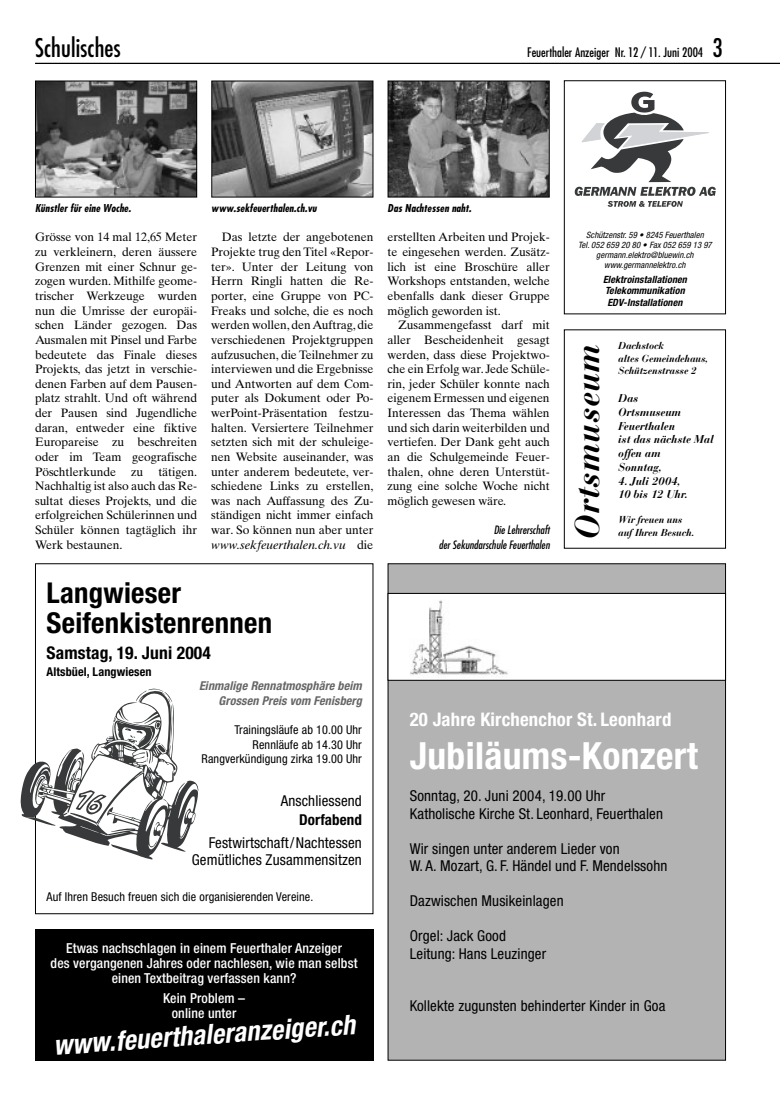
<style>
.page{position:relative;width:780px;height:1099px;background:#fff}
.page>*{position:absolute;margin:0;border:0;box-sizing:border-box;transform-origin:0 0}
.t1{font:700 condensed 37.5px "Helvetica Neue";letter-spacing:.01em;color:#fff}
.t2{font:italic 500 33.75px "Bodoni Bauer BQ";color:#000}
.t3{font:700 condensed 28.75px/30px "Helvetica Neue";letter-spacing:.01em;color:#000}
.t4{font:italic 700 condensed 27.5px "Helvetica Neue";color:#fff;scale:.96 1}
.t5{font:condensed 25px "Futura";letter-spacing:.01em;color:#000}
.t6{font:700 condensed 18.75px "Helvetica Neue";letter-spacing:.01em;color:#fff}
.t7{font:700 condensed 17.5px "Helvetica Neue";letter-spacing:.01em;color:#000}
.t8{font:condensed 15px/17.5px "Helvetica Neue";letter-spacing:.01em;color:#000}
.t9{font:700 condensed 15px "Helvetica Neue";letter-spacing:.01em;color:#000}
.t10{font:500 condensed 13.75px/15px "Helvetica Neue";letter-spacing:.01em;color:#fff;text-align:center}
.t11{font:condensed 12.75px "Futura";color:#000}
.t12{font:12.25px/14.6px "Times Ten";letter-spacing:-.005em;color:#000;text-align:justify}
.t13{font:condensed 12.25px/14.6px "Helvetica Neue";letter-spacing:.01em;color:#000;text-align:right}
.t14{font:italic 700 condensed 12.25px/14.6px "Helvetica Neue";letter-spacing:.01em;color:#666;text-align:right}
.t15{font:700 condensed 12.25px "Helvetica Neue";letter-spacing:.01em;color:#000}
.t16{font:italic 500 11.25px/13.8px "Bodoni Bauer BQ";letter-spacing:.01em;color:#000}
.t17{font:italic condensed 11.25px/14.6px "Futura";color:#000;text-align:right}
.t18{font:italic 700 condensed 10.62px "Futura";letter-spacing:.01em;color:#000}
.t19{font:italic 500 10px/12.5px "Bodoni Bauer BQ";letter-spacing:.01em;color:#000}
.t20{font:italic 700 condensed 10px/11.2px "Helvetica Neue";letter-spacing:.01em;color:#000}
.t21{font:italic condensed 8.75px/10px "Helvetica Neue";letter-spacing:.01em;color:#000;text-align:center}
.s1{font-size:25px}
.s2{font-style:italic}
</style>
<div class="page">
<hr style="left:35px;top:63px;width:744px;height:1px;background:#000">
<img style="left:37px;top:83px;width:158px;height:112px">
<div style="left:35px;top:81px;width:162px;height:116px;border:1px solid #000"></div>
<img style="left:213px;top:83px;width:158px;height:112px">
<div style="left:211px;top:81px;width:162px;height:116px;border:1px solid #000"></div>
<img style="left:390px;top:83px;width:158px;height:112px">
<div style="left:388px;top:81px;width:162px;height:116px;border:1px solid #000"></div>
<div style="left:35px;top:563px;width:338px;height:351px;border:1px solid #000"></div>
<svg style="left:21px;top:689px;width:177px;height:170px"></svg>
<div style="left:388px;top:564px;width:337px;height:496px;background:#b3b3b3"></div>
<div style="left:388px;top:594px;width:337px;height:86px;background:#fff"></div>
<div style="left:388px;top:593px;width:338px;height:88px;border:1px solid #000"></div>
<img style="left:410px;top:600px;width:98px;height:75px">
<div style="left:35px;top:929px;width:338px;height:131px;background:#000"></div>
<div style="left:564px;top:329px;width:162px;height:220px;border:1px solid #000"></div>
<svg style="left:575px;top:92px;width:141px;height:115px"></svg>
<div style="left:564px;top:80px;width:162px;height:234px;border:1px solid #000"></div>
<h3 class="t5" style="left:35px;top:37px;width:87px">Schulisches</h3>
<p class="t11" style="left:527px;top:47px;width:197px">Feuerthaler Anzeiger Nr. 12 / 11. Juni 2004 <span class="s1">3</span></p>
<p class="t18" style="left:35px;top:204px;width:98px">Künstler für eine Woche.</p>
<p class="t12" style="left:35px;top:231px;width:164px">Grösse von 14 mal 12,65 Meter zu verkleinern, deren äussere Grenzen mit einer Schnur ge&shy;zogen wurden. Mithilfe geome&shy;trischer Werkzeuge wurden nun die Umrisse der europäi&shy;schen Länder gezogen. Das Ausmalen mit Pinsel und Farbe bedeutete das Finale dieses Projekts, das jetzt in verschie&shy;denen Farben auf dem Pausen&shy;platz strahlt. Und oft während der Pausen sind Jugendliche daran, entweder eine fiktive Europareise zu beschreiten oder im Team geografische Pöschtlerkunde zu tätigen.<br>Nachhaltig ist also auch das Re&shy;sultat dieses Projekts, und die erfolgreichen Schülerinnen und Schüler können tagtäglich ihr Werk bestaunen.</p>
<p class="t12" style="left:211px;top:231px;width:164px;text-indent:11px">Das letzte der angebotenen Projekte trug den Titel «Repor&shy;ter». Unter der Leitung von Herrn Ringli hatten die Re&shy;porter, eine Gruppe von PC-Freaks und solche, die es noch werden wollen, den Auftrag, die verschiedenen Projektgruppen aufzusuchen, die Teilnehmer zu interviewen und die Ergebnisse und Antworten auf dem Com&shy;puter als Dokument oder Po&shy;werPoint-Präsentation festzu&shy;halten. Versiertere Teilnehmer setzten sich mit der schuleige&shy;nen Website auseinander, was unter anderem bedeutete, ver&shy;schiedene Links zu erstellen, was nach Auffassung des Zu&shy;ständigen nicht immer einfach war. So können nun aber unter <span class="s2">www.sekfeuerthalen.ch.vu</span> die</p>
<p class="t18" style="left:211px;top:204px;width:107px">www.sekfeuerthalen.ch.vu</p>
<h3 class="t3" style="left:47px;top:580px;width:227px">Langwieser<br>Seifenkistenrennen</h3>
<h3 class="t7" style="left:47px;top:647px;width:166px">Samstag, 19. Juni 2004</h3>
<p class="t15" style="left:47px;top:667px;width:107px">Altsbüel, Langwiesen</p>
<p class="t14" style="left:199px;top:680px;width:164px">Einmalige Rennatmosphäre beim<br>Grossen Preis vom Fenisberg</p>
<p class="t13" style="left:202px;top:723px;width:162px">Trainingsläufe ab 10.00 Uhr<br>Rennläufe ab 14.30 Uhr<br>Rangverkündigung zirka 19.00 Uhr</p>
<p class="t8" style="left:281px;top:794px;width:83px">Anschliessend</p>
<p class="t9" style="left:299px;top:814px;width:64px">Dorfabend</p>
<p class="t8" style="left:192px;top:835px;width:172px;text-align:right">Festwirtschaft/Nachtessen<br>Gemütliches Zusammensitzen</p>
<p class="t13" style="left:47px;top:890px;width:268px">Auf Ihren Besuch freuen sich die organisierenden Vereine.</p>
<p class="t10" style="left:51px;top:942px;width:308px">Etwas nachschlagen in einem Feuerthaler Anzeiger<br>des vergangenen Jahres oder nachlesen, wie man selbst einen Textbeitrag verfassen kann?</p>
<p class="t10" style="left:163px;top:992px;width:84px">Kein Problem – online unter</p>
<h3 class="t4" style="left:53px;top:1035px;width:317px;rotate:-4deg">www.feuerthaleranzeiger.ch</h3>
<p class="t18" style="left:388px;top:204px;width:85px">Das Nachtessen naht.</p>
<p class="t12" style="left:388px;top:231px;width:164px">erstellten Arbeiten und Projek&shy;te eingesehen werden. Zusätz&shy;lich ist eine Broschüre aller Workshops entstanden, welche ebenfalls dank dieser Gruppe möglich geworden ist.</p>
<p class="t12" style="left:388px;top:319px;width:164px;text-indent:11px">Zusammengefasst darf mit aller Bescheidenheit gesagt werden, dass diese Projektwo&shy;che ein Erfolg war. Jede Schüle&shy;rin, jeder Schüler konnte nach eigenem Ermessen und eigenen Interessen das Thema wählen und sich darin weiterbilden und vertiefen. Der Dank geht auch an die Schulgemeinde Feuer&shy;thalen, ohne deren Unterstüt&shy;zung eine solche Woche nicht möglich gewesen wäre.</p>
<p class="t17" style="left:439px;top:523px;width:112px">Die Lehrerschaft<br>der Sekundarschule Feuerthalen</p>
<p class="t21" style="left:578px;top:231px;width:135px">Schützenstr. 59 • 8245 Feuerthalen<br>Tel. 052 659 20 80 • Fax 052 659 13 97 germann.elektro@bluewin.ch www.germannelektro.ch</p>
<p class="t20" style="left:603px;top:275px;width:85px">Elektroinstallationen<br>Telekommunikation<br>EDV-Installationen</p>
<h2 class="t2" style="left:575px;top:540px;width:197px;rotate:-90deg">Ortsmuseum</h2>
<p class="t19" style="left:618px;top:341px;width:91px">Dachstock<br>altes Gemeindehaus,<br>Schützenstrasse 2</p>
<p class="t16" style="left:618px;top:393px;width:97px">Das<br>Ortsmuseum<br>Feuerthalen<br>ist das nächste Mal offen am<br>Sonntag,</p>
<p class="t16" style="left:618px;top:475px;width:70px">4. Juli 2004,<br>10 bis 12 Uhr.</p>
<p class="t19" style="left:618px;top:515px;width:66px">Wir freuen uns</p>
<p class="t19" style="left:618px;top:527px;width:77px">auf Ihren Besuch.</p>
<h3 class="t6" style="left:410px;top:713px;width:263px">20 Jahre Kirchenchor St. Leonhard</h3>
<h1 class="t1" style="left:410px;top:742px;width:290px">Jubiläums-Konzert</h1>
<p class="t8" style="left:410px;top:788px;width:255px">Sonntag, 20. Juni 2004, 19.00 Uhr<br>Katholische Kirche St. Leonhard, Feuerthalen</p>
<p class="t8" style="left:410px;top:841px;width:259px">Wir singen unter anderem Lieder von<br>W. A. Mozart, G. F. Händel und F. Mendelssohn</p>
<p class="t8" style="left:410px;top:893px;width:155px">Dazwischen Musikeinlagen</p>
<p class="t8" style="left:410px;top:928px;width:138px">Orgel: Jack Good<br>Leitung: Hans Leuzinger</p>
<p class="t8" style="left:410px;top:998px;width:257px">Kollekte zugunsten behinderter Kinder in Goa</p>
</div>
